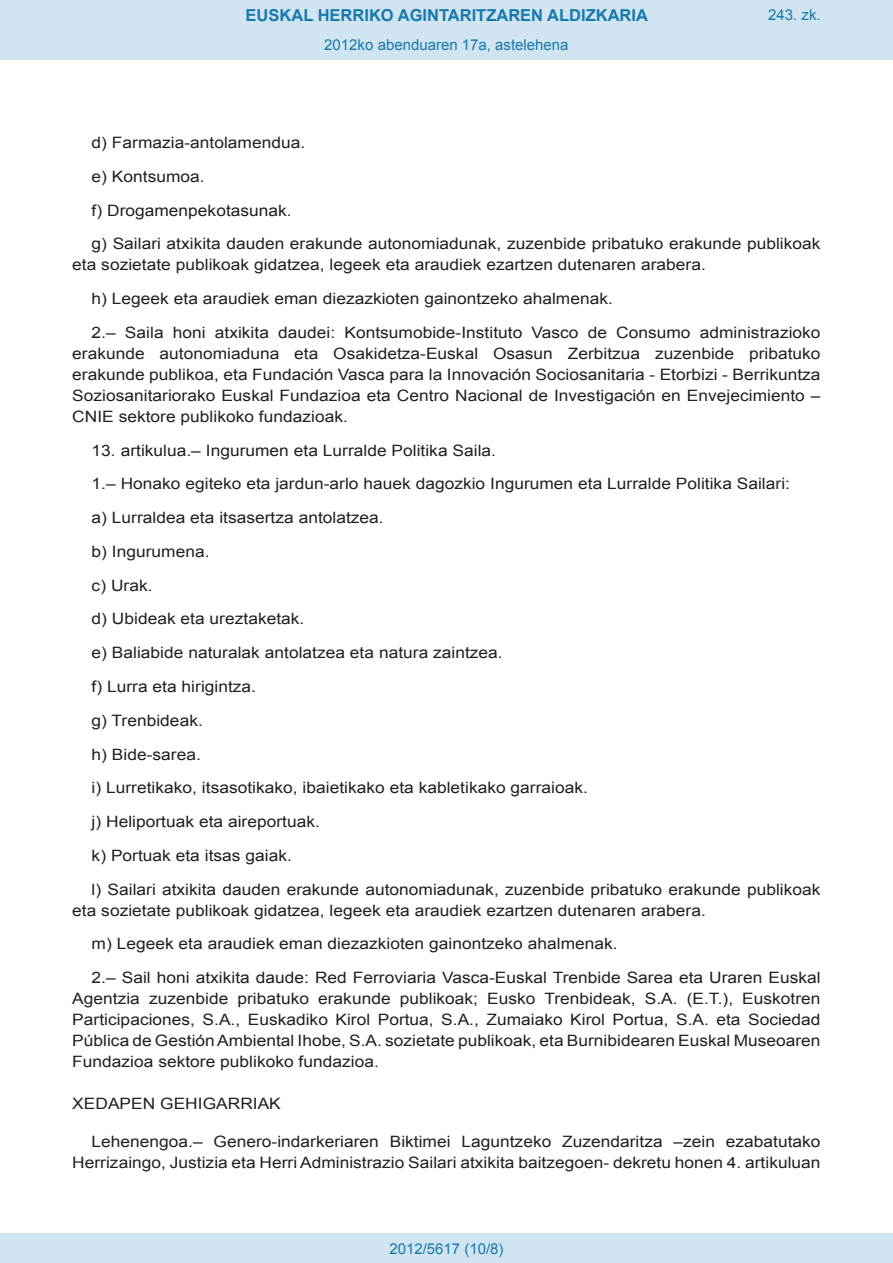
<style>
.page{position:relative;width:893px;height:1263px;background:#fff}
.page>*{position:absolute;margin:0;border:0;box-sizing:border-box;transform-origin:0 0}
.t1{font:700 16.5px "Arial";color:#1879ad}
.BOPVDetalle{font:15.6px/21px "Arial";color:#231f20;scale:1.11 1}
.BOPVDisposicion{font:15.6px "Arial";color:#231f20;scale:1.11 1}
.Paginacion_Centro{font:15px "Arial";color:#1879ad}
</style>
<div class="page">
<div style="left:0;top:0;width:893px;height:60px;background:#d0e5f0"></div>
<div style="left:0;top:1233px;width:893px;height:30px;background:#d0e5f0"></div>
<p class="t1" style="left:246px;top:4px;width:404px">EUSKAL HERRIKO AGINTARITZAREN ALDIZKARIA</p>
<p class="Paginacion_Centro" style="left:324px;top:35px;width:246px">2012ko abenduaren 17a, astelehena</p>
<p class="Paginacion_Centro" style="left:768px;top:5px;width:54px">243. zk.</p>
<p class="BOPVDetalle" style="left:92px;top:132px;width:194px">d) Farmazia-antolamendua.</p>
<p class="BOPVDetalle" style="left:92px;top:166px;width:103px">e) Kontsumoa.</p>
<p class="BOPVDetalle" style="left:92px;top:200px;width:182px">f) Drogamenpekotasunak.</p>
<p class="BOPVDetalle" style="left:72px;top:234px;width:676px;text-indent:19px">g) Sailari atxikita dauden erakunde autonomiadunak, zuzenbide pribatuko erakunde publikoak eta sozietate publikoak gidatzea, legeek eta araudiek ezartzen dutenaren arabera.</p>
<p class="BOPVDetalle" style="left:92px;top:288px;width:471px">h) Legeek eta araudiek eman diezazkioten gainontzeko ahalmenak.</p>
<p class="BOPVDetalle" style="left:72px;top:322px;width:676px;text-align:justify;text-indent:19px">2.– Saila honi atxikita daudei: Kontsumobide-Instituto Vasco de Consumo administrazioko erakunde autonomiaduna eta Osakidetza-Euskal Osasun Zerbitzua zuzenbide pribatuko erakunde publikoa, eta Fundación Vasca para la Innovación Sociosanitaria - Etorbizi - Berrikuntza Soziosanitariorako Euskal Fundazioa eta Centro Nacional de Investigación en Envejecimiento – CNIE sektore publikoko fundazioak.</p>
<p class="BOPVDetalle" style="left:92px;top:440px;width:366px">13. artikulua.– Ingurumen eta Lurralde Politika Saila.</p>
<p class="BOPVDetalle" style="left:92px;top:474px;width:631px">1.– Honako egiteko eta jardun-arlo hauek dagozkio Ingurumen eta Lurralde Politika Sailari:</p>
<p class="BOPVDetalle" style="left:92px;top:507px;width:265px">a) Lurraldea eta itsasertza antolatzea.</p>
<p class="BOPVDetalle" style="left:92px;top:541px;width:108px">b) Ingurumena.</p>
<p class="BOPVDetalle" style="left:92px;top:575px;width:56px">c) Urak.</p>
<p class="BOPVDetalle" style="left:92px;top:609px;width:193px">d) Ubideak eta ureztaketak.</p>
<p class="BOPVDetalle" style="left:92px;top:642px;width:372px">e) Baliabide naturalak antolatzea eta natura zaintzea.</p>
<p class="BOPVDetalle" style="left:92px;top:676px;width:150px">f) Lurra eta hirigintza.</p>
<p class="BOPVDetalle" style="left:92px;top:710px;width:102px">g) Trenbideak.</p>
<p class="BOPVDetalle" style="left:92px;top:744px;width:100px">h) Bide-sarea.</p>
<p class="BOPVDetalle" style="left:92px;top:777px;width:449px">i) Lurretikako, itsasotikako, ibaietikako eta kabletikako garraioak.</p>
<p class="BOPVDetalle" style="left:92px;top:811px;width:207px">j) Heliportuak eta aireportuak.</p>
<p class="BOPVDetalle" style="left:92px;top:845px;width:182px">k) Portuak eta itsas gaiak.</p>
<p class="BOPVDetalle" style="left:72px;top:879px;width:676px;text-indent:19px">l) Sailari atxikita dauden erakunde autonomiadunak, zuzenbide pribatuko erakunde publikoak eta sozietate publikoak gidatzea, legeek eta araudiek ezartzen dutenaren arabera.</p>
<p class="BOPVDetalle" style="left:92px;top:933px;width:475px">m) Legeek eta araudiek eman diezazkioten gainontzeko ahalmenak.</p>
<p class="BOPVDetalle" style="left:72px;top:967px;width:676px;text-align:justify;text-indent:19px">2.– Sail honi atxikita daude: Red Ferroviaria Vasca-Euskal Trenbide Sarea eta Uraren Euskal Agentzia zuzenbide pribatuko erakunde publikoak; Eusko Trenbideak, S.A. (E.T.), Euskotren Participaciones, S.A., Euskadiko Kirol Portua, S.A., Zumaiako Kirol Portua, S.A. eta Sociedad Pública de Gestión Ambiental Ihobe, S.A. sozietate publikoak, eta Burnibidearen Euskal Museoaren Fundazioa sektore publikoko fundazioa.</p>
<p class="BOPVDisposicion" style="left:72px;top:1094px;width:189px">XEDAPEN GEHIGARRIAK</p>
<p class="BOPVDetalle" style="left:72px;top:1131px;width:676px;text-align:right">Lehenengoa.– Genero-indarkeriaren Biktimei Laguntzeko Zuzendaritza –zein ezabatutako<br>Herrizaingo, Justizia eta Herri Administrazio Sailari atxikita baitzegoen- dekretu honen 4. artikuluan</p>
<p class="Paginacion_Centro" style="left:389px;top:1238px;width:116px">2012/5617 (10/8)</p>
</div>
